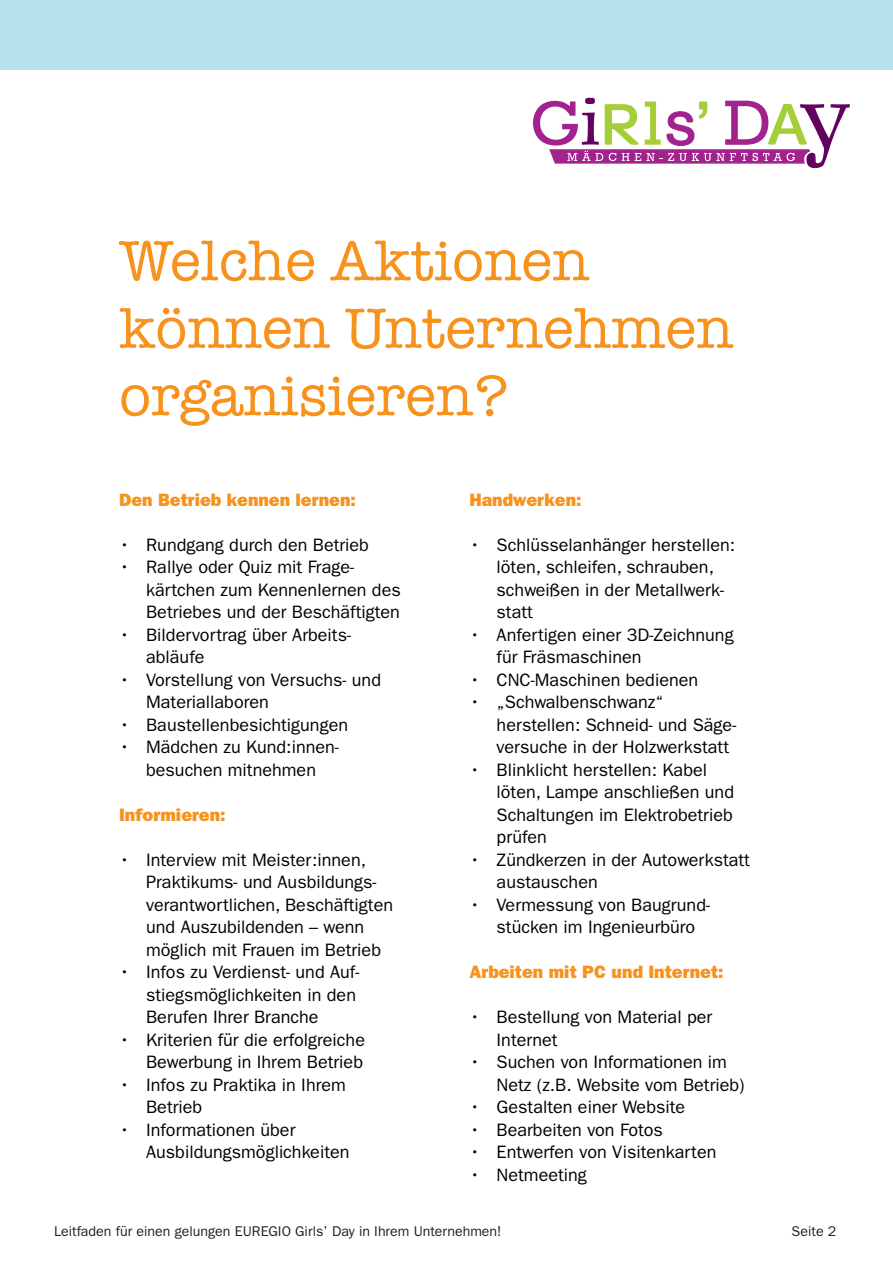
<style>
.page{position:relative;width:893px;height:1263px;background:#fff}
.page>*{position:absolute;margin:0;border:0;box-sizing:border-box;transform-origin:0 0}
.t1{font:58.5px/67.5px "American Typewriter";color:#f7931d}
.t2{font:18px/22.5px "ITC Franklin Gothic Std";color:#000}
.t3{font:18px "ITC Franklin Gothic Std Hvy";color:#f7931d}
.t4{font:14.1px "ITC Franklin Gothic Std";color:#231f20}
</style>
<div class="page">
<div style="left:0;top:0;width:893px;height:70px;background:#b5e2eb"></div>
<svg style="left:533px;top:98px;width:317px;height:70px"></svg>
<h1 class="t1" style="left:119px;top:225px;width:616px">Welche Aktionen können Unternehmen organisieren?</h1>
<p class="t3" style="left:119px;top:489px;width:238px">Den Betrieb kennen lernen:</p>
<p class="t2" style="left:119px;top:533px;width:251px">• Rundgang durch den Betrieb</p>
<p class="t2" style="left:146px;top:556px;width:256px;text-indent:-27px">• Rallye oder Quiz mit Frage&shy;kärtchen zum Kennenlernen des<br>Betriebes und der Beschäftigten</p>
<p class="t2" style="left:146px;top:623px;width:206px;text-indent:-27px">• Bildervortrag über Arbeits&shy;abläufe</p>
<p class="t2" style="left:146px;top:668px;width:236px;text-indent:-27px">• Vorstellung von Versuchs- und<br>Materiallaboren</p>
<p class="t2" style="left:119px;top:713px;width:230px">• Baustellenbesichtigungen</p>
<p class="t2" style="left:119px;top:736px;width:221px;text-align:center">• Mädchen zu Kund:innen&shy;besuchen mitnehmen</p>
<p class="t3" style="left:119px;top:804px;width:108px">Informieren:</p>
<p class="t2" style="left:146px;top:848px;width:248px;text-indent:-27px">• Interview mit Meister:innen,<br>Praktikums- und Ausbildungs&shy;verantwortlichen, Beschäftigten und Auszubildenden – wenn möglich mit Frauen im Betrieb</p>
<p class="t2" style="left:146px;top:961px;width:215px;text-indent:-27px">• Infos zu Verdienst- und Auf&shy;stiegsmöglichkeiten in den<br>Berufen Ihrer Branche</p>
<p class="t2" style="left:119px;top:1028px;width:247px;text-align:right">• Kriterien für die erfolgreiche<br>Bewerbung in Ihrem Betrieb</p>
<p class="t2" style="left:146px;top:1073px;width:201px;text-indent:-27px">• Infos zu Praktika in Ihrem<br>Betrieb</p>
<p class="t2" style="left:146px;top:1118px;width:205px;text-indent:-27px">• Informationen über<br>Ausbildungsmöglichkeiten</p>
<p class="t3" style="left:470px;top:489px;width:113px">Handwerken:</p>
<p class="t2" style="left:497px;top:533px;width:240px;text-indent:-27px">• Schlüsselanhänger herstellen: löten, schleifen, schrauben, schweißen in der Metallwerk&shy;statt</p>
<p class="t2" style="left:497px;top:623px;width:239px;text-indent:-27px">• Anfertigen einer 3D-Zeichnung für Fräsmaschinen</p>
<p class="t2" style="left:470px;top:668px;width:230px">• CNC-Maschinen bedienen</p>
<p class="t2" style="left:497px;top:691px;width:241px;text-indent:-27px">• „Schwalbenschwanz“ herstellen: Schneid- und Säge&shy;versuche in der Holzwerkstatt</p>
<p class="t2" style="left:497px;top:758px;width:239px;text-indent:-27px">• Blinklicht herstellen: Kabel löten, Lampe anschließen und<br>Schaltungen im Elektrobetrieb prüfen</p>
<p class="t2" style="left:497px;top:848px;width:255px;text-indent:-27px">• Zündkerzen in der Autowerkstatt austauschen</p>
<p class="t2" style="left:497px;top:893px;width:215px;text-indent:-27px">• Vermessung von Baugrund&shy;stücken im Ingenieurbüro</p>
<p class="t3" style="left:470px;top:961px;width:256px">Arbeiten mit PC und Internet:</p>
<p class="t2" style="left:497px;top:1006px;width:217px;text-indent:-27px">• Bestellung von Material per<br>Internet</p>
<p class="t2" style="left:497px;top:1051px;width:250px;text-indent:-27px">• Suchen von Informationen im<br>Netz (z.B. Website vom Betrieb)</p>
<p class="t2" style="left:470px;top:1096px;width:217px">• Gestalten einer Website</p>
<p class="t2" style="left:470px;top:1118px;width:195px">• Bearbeiten von Fotos</p>
<p class="t2" style="left:470px;top:1141px;width:248px">• Entwerfen von Visitenkarten</p>
<p class="t2" style="left:470px;top:1163px;width:119px">• Netmeeting</p>
<p class="t4" style="left:54px;top:1222px;width:449px">Leitfaden für einen gelungen EUREGIO Girls’ Day in Ihrem Unternehmen!</p>
<p class="t4" style="left:792px;top:1223px;width:46px">Seite 2</p>
</div>
